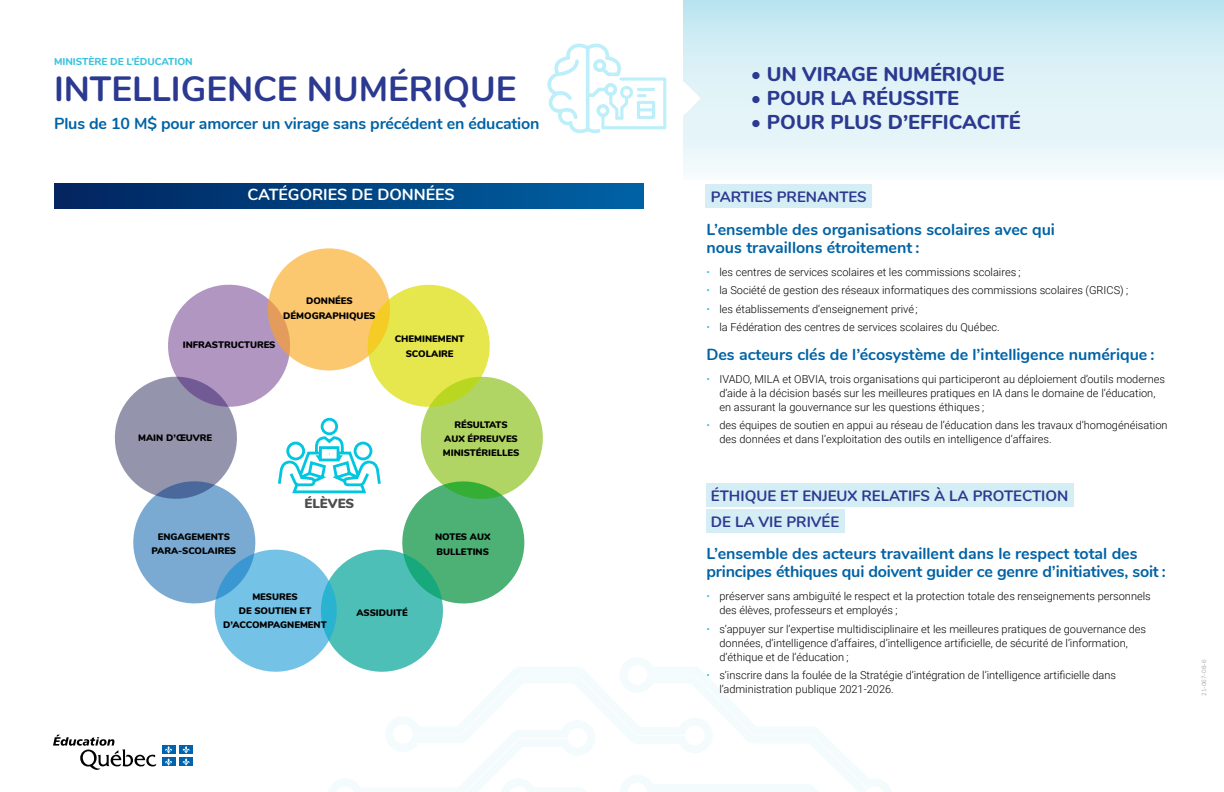
<style>
.page{position:relative;width:1224px;height:792px;background:#fff}
.page>*{position:absolute;margin:0;border:0;box-sizing:border-box;transform-origin:0 0}
.t1{font:700 35px "Nunito";color:#2b3990}
.P__mots{font:800 20px "Nunito";color:#2b3990}
.P_Sous-titre{font:700 16px/18px "Nunito";color:#0063a6}
.t2{font:700 16px "Nunito";color:#fff}
.t3{font:700 15px "Nunito";color:#2b3990}
.t4{font:900 13.2px "Nunito";color:#4d4d4f}
.t5{font:300 11px/14px "Roboto";color:#000}
.t6{font:800 10px "Nunito";color:#3bc3de}
.t7{font:900 9.4px/14.3px "Nunito";color:#000;text-align:center}
.Numéro_édition{font:300 6px "Nunito";color:#939598}
.s1{color:#3bc3de}
</style>
<div class="page">
<div style="left:683px;top:0;width:541px;height:179px;background:linear-gradient(to bottom,#c3e7f1,#f6fbfc)"></div>
<svg style="left:547px;top:42px;width:154px;height:91px"></svg>
<div style="left:706px;top:184px;width:166px;height:24px;background:#d5eef5"></div>
<div style="left:706px;top:483px;width:368px;height:24px;background:#d5eef5"></div>
<div style="left:706px;top:509px;width:139px;height:24px;background:#d5eef5"></div>
<img style="left:53px;top:734px;width:140px;height:36px">
<div style="left:54px;top:184px;width:590px;height:24px;background:linear-gradient(to right,#01245f,#0062a4)"></div>
<div style="left:268px;top:248px;width:122px;height:122px;background:#fbc76f;border-radius:50%"></div>
<svg style="left:115px;top:285px;width:428px;height:387px"></svg>
<h1 class="t6" style="left:54px;top:54px;width:140px">MINISTÈRE DE L’ÉDUCATION</h1>
<h1 class="t1" style="left:54px;top:63px;width:464px">INTELLIGENCE NUMÉRIQUE</h1>
<p class="P_Sous-titre" style="left:54px;top:114px;width:487px">Plus de 10 M$ pour amorcer un virage sans précédent en éducation</p>
<h2 class="t2" style="left:248px;top:182px;width:209px">CATÉGORIES DE DONNÉES</h2>
<h3 class="t7" style="left:183px;top:337px;width:94px">INFRASTRUCTURES</h3>
<h3 class="t7" style="left:283px;top:293px;width:94px">DONNÉES<br>DÉMOGRAPHIQUES</h3>
<h3 class="t7" style="left:395px;top:331px;width:71px">CHEMINEMENT<br>SCOLAIRE</h3>
<h3 class="t7" style="left:138px;top:430px;width:76px">MAIN D’ŒUVRE</h3>
<h3 class="t7" style="left:152px;top:529px;width:86px">ENGAGEMENTS<br>PARA-SCOLAIRES</h3>
<h3 class="t4" style="left:305px;top:494px;width:51px">ÉLÈVES</h3>
<h3 class="t7" style="left:443px;top:417px;width:78px">RÉSULTATS<br>AUX ÉPREUVES<br>MINISTÉRIELLES</h3>
<h3 class="t7" style="left:435px;top:529px;width:57px;text-align:left">NOTES AUX<br>BULLETINS</h3>
<h3 class="t7" style="left:223px;top:589px;width:105px">MESURES<br>DE SOUTIEN ET<br>D’ACCOMPAGNEMENT</h3>
<h3 class="t7" style="left:356px;top:605px;width:53px">ASSIDUITÉ</h3>
<p class="P__mots" style="left:751px;top:60px;width:255px">• UN VIRAGE NUMÉRIQUE</p>
<p class="P__mots" style="left:751px;top:84px;width:210px">• POUR LA RÉUSSITE</p>
<p class="P__mots" style="left:751px;top:108px;width:271px">• POUR PLUS D’EFFICACITÉ</p>
<h2 class="t3" style="left:711px;top:185px;width:157px">PARTIES PRENANTES</h2>
<h3 class="P_Sous-titre" style="left:706px;top:219px;width:350px">L’ensemble des organisations scolaires avec qui nous travaillons étroitement :</h3>
<p class="t5" style="left:706px;top:264px;width:316px"><span class="s1">•</span> les centres de services scolaires et les commissions scolaires ;</p>
<p class="t5" style="left:706px;top:283px;width:423px"><span class="s1">•</span> la Société de gestion des réseaux informatiques des commissions scolaires (GRICS) ;</p>
<p class="t5" style="left:706px;top:301px;width:213px"><span class="s1">•</span> les établissements d’enseignement privé ;</p>
<p class="t5" style="left:706px;top:320px;width:295px"><span class="s1">•</span> la Fédération des centres de services scolaires du Québec.</p>
<h3 class="P_Sous-titre" style="left:706px;top:344px;width:450px">Des acteurs clés de l’écosystème de l’intelligence numérique :</h3>
<p class="t5" style="left:719px;top:371px;width:447px;text-indent:-13px"><span class="s1">•</span> IVADO, MILA et OBVIA, trois organisations qui participeront au déploiement d’outils modernes d’aide à la décision basés sur les meilleures pratiques en IA dans le domaine de l’éducation, en assurant la gouvernance sur les questions éthiques ;</p>
<p class="t5" style="left:719px;top:418px;width:450px;text-indent:-13px"><span class="s1">•</span> des équipes de soutien en appui au réseau de l’éducation dans les travaux d’homogénéisation des données et dans l’exploitation des outils en intelligence d’affaires.</p>
<h2 class="t3" style="left:711px;top:484px;width:359px">ÉTHIQUE ET ENJEUX RELATIFS À LA PROTECTION</h2>
<h2 class="t3" style="left:711px;top:510px;width:130px">DE LA VIE PRIVÉE</h2>
<h3 class="P_Sous-titre" style="left:706px;top:544px;width:461px">L’ensemble des acteurs travaillent dans le respect total des principes éthiques qui doivent guider ce genre d’initiatives, soit :</h3>
<p class="t5" style="left:719px;top:589px;width:433px;text-indent:-13px"><span class="s1">•</span> préserver sans ambiguïté le respect et la protection totale des renseignements personnels des élèves, professeurs et employés ;</p>
<p class="t5" style="left:719px;top:622px;width:428px;text-indent:-13px"><span class="s1">•</span> s’appuyer sur l’expertise multidisciplinaire et les meilleures pratiques de gouvernance des données, d’intelligence d’affaires, d’intelligence artificielle, de sécurité de l’information, d’éthique et de l’éducation ;</p>
<p class="t5" style="left:719px;top:668px;width:398px;text-indent:-13px"><span class="s1">•</span> s’inscrire dans la foulée de la Stratégie d’intégration de l’intelligence artificielle dans l’administration publique 2021-2026.</p>
<p class="Numéro_édition" style="left:1200px;top:696px;width:38px;rotate:-90deg">21-067-08-6</p>
</div>
